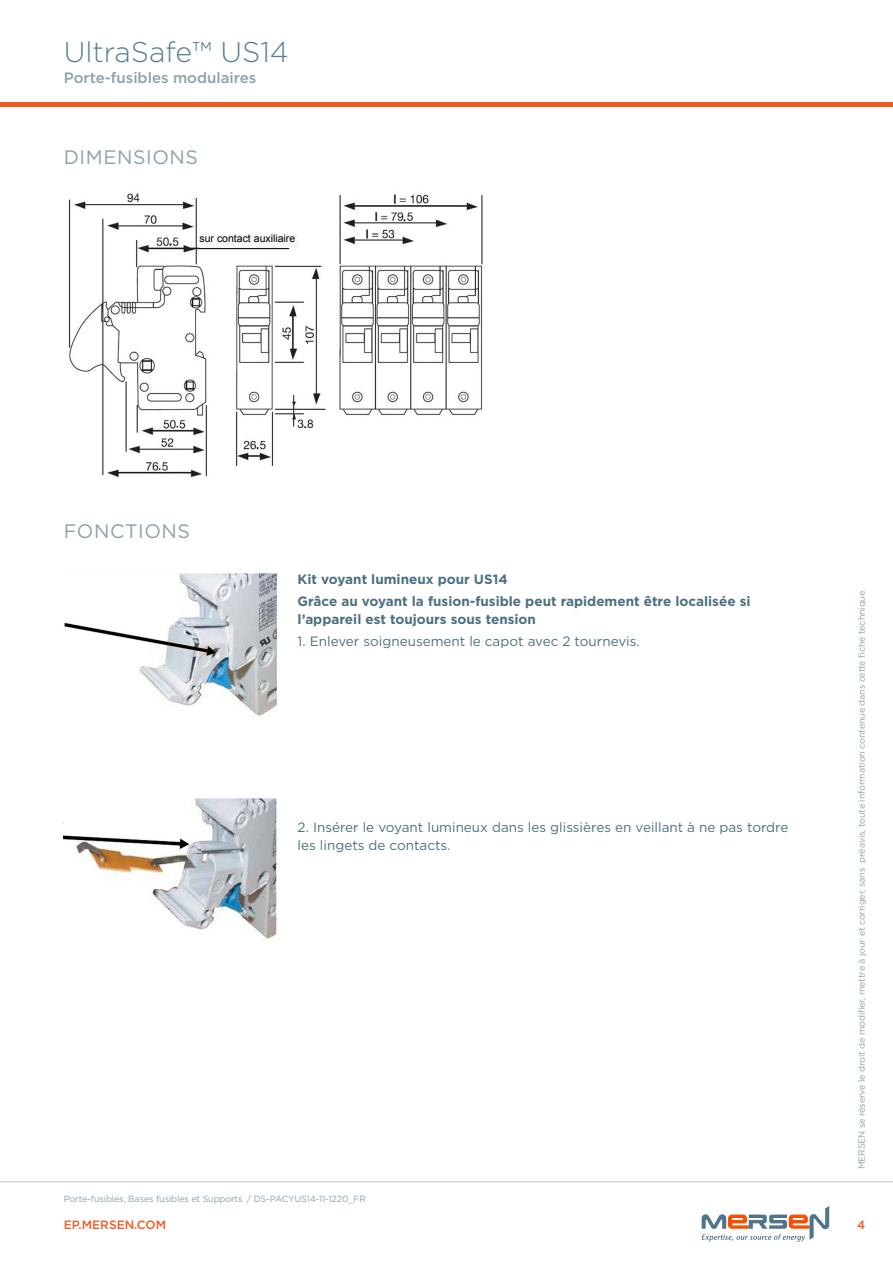
<style>
.page{position:relative;width:893px;height:1263px;background:#fff}
.page>*{position:absolute;margin:0;border:0;box-sizing:border-box;transform-origin:0 0}
.t1{font:300 28.5px "Gotham";color:#587d98}
.t2{font:19.5px "Gotham";letter-spacing:.03em;color:#8ba1a9}
.t3{font:500 15px "Gotham";color:#8ba1a9}
.t4{font:13.5px/18px "Gotham";color:#4c7080}
.t5{font:700 13.5px/22.2px "Gotham";color:#4c7080}
.t6{font:500 12px "Gotham";color:#f15a22}
.t7{font:10.5px "Arial";color:#000}
.t8{font:9px "Gotham";letter-spacing:-.015em;color:#8ba1a9}
</style>
<div class="page">
<hr style="left:0;top:102px;width:893px;height:4px;background:#f15a22">
<hr style="left:0;top:1181px;width:893px;height:1px;background:#bec8cd">
<svg style="left:702px;top:1206px;width:127px;height:36px"></svg>
<img style="left:64px;top:573px;width:212px;height:143px">
<img style="left:64px;top:799px;width:212px;height:140px">
<img style="left:68px;top:193px;width:415px;height:285px">
<div style="left:200px;top:234px;width:99px;height:14px;background:#f8f8f8"></div>
<h1 class="t1" style="left:64px;top:34px;width:227px">UltraSafe™ US14</h1>
<h3 class="t3" style="left:64px;top:68px;width:194px">Porte-fusibles modulaires</h3>
<h2 class="t2" style="left:64px;top:145px;width:136px">DIMENSIONS</h2>
<p class="t7" style="left:200px;top:231px;width:97px">sur contact auxiliaire</p>
<h2 class="t2" style="left:64px;top:518px;width:128px">FONCTIONS</h2>
<h3 class="t5" style="left:298px;top:568px;width:454px">Kit voyant lumineux pour US14<br>Grâce au voyant la fusion-fusible peut rapidement être localisée si</h3>
<h3 class="t5" style="left:298px;top:608px;width:240px">l’appareil est toujours sous tension</h3>
<h3 class="t4" style="left:298px;top:632px;width:344px">1. Enlever soigneusement le capot avec 2 tournevis.</h3>
<h3 class="t4" style="left:298px;top:818px;width:492px">2. Insérer le voyant lumineux dans les glissières en veillant à ne pas tordre les lingets de contacts.</h3>
<p class="t8" style="left:856px;top:1169px;width:582px;rotate:-90deg">MERSEN se réserve le droit de modifier, mettre à jour et corriger, sans préavis, toute information contenue dans cette fiche technique.</p>
<p class="t8" style="left:64px;top:1193px;width:304px">Porte-fusibles, Bases fusibles et Supports / DS-PACYUS14-11-1220_FR</p>
<h3 class="t6" style="left:64px;top:1217px;width:104px">EP.MERSEN.COM</h3>
<h3 class="t6" style="left:857px;top:1217px;width:10px">4</h3>
</div>
